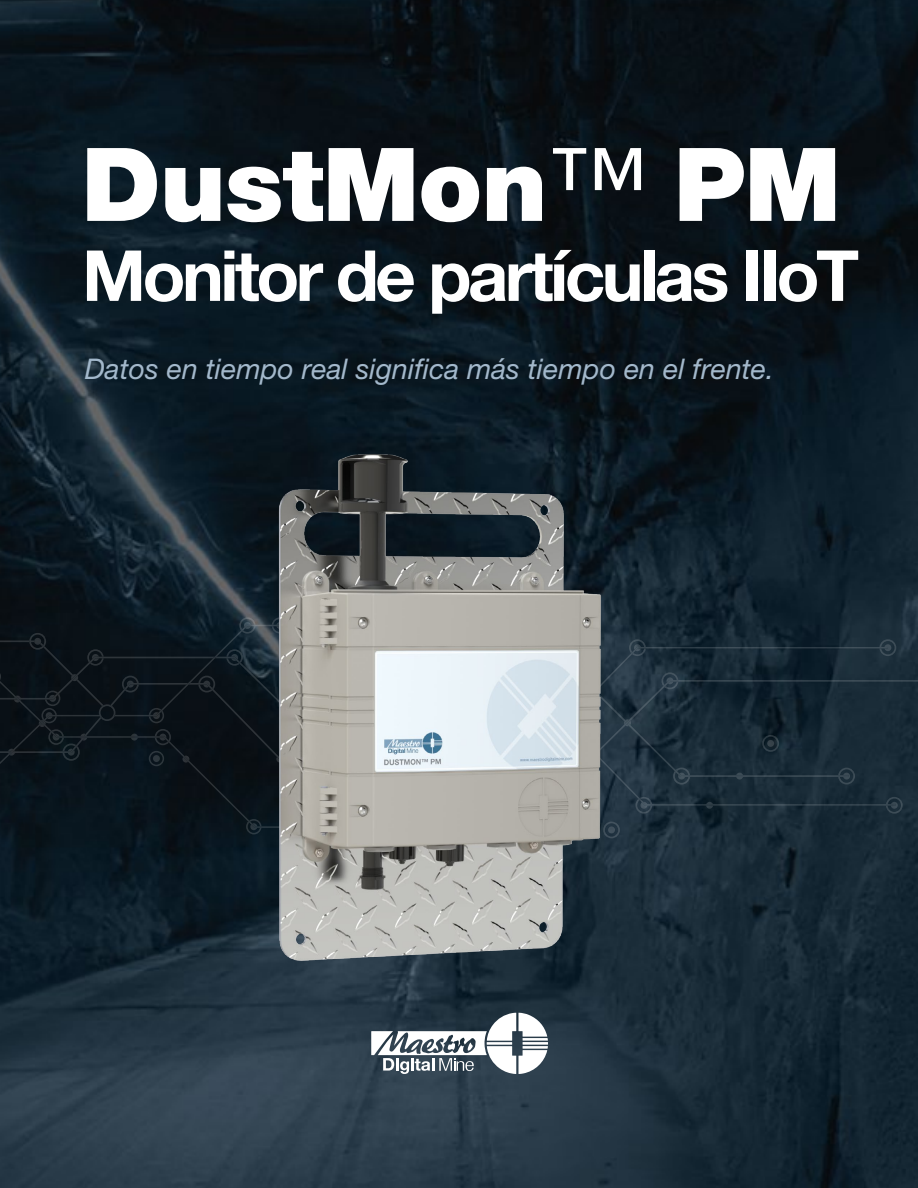
<style>
.page{position:relative;width:918px;height:1188px;background:#fff}
.page>*{position:absolute;margin:0;border:0;box-sizing:border-box;transform-origin:0 0}
.t1{font:900 102px "Helvetica Neue LT Std";letter-spacing:-.01em;color:#fff}
.t2{font:700 70.5px "Helvetica Neue LT Std";letter-spacing:-.05em;color:#fff}
.t3{font:italic 28.5px "Helvetica Neue LT Std";color:#a3b8cb}
.s1{font-weight:400}
</style>
<div class="page">
<img style="left:0;top:0;width:918px;height:1188px">
<svg style="left:888px;top:639px;width:8px;height:17px"></svg>
<div style="left:896px;top:680px;width:22px;height:148px;background:#182a36"></div>
<svg style="left:0;top:633px;width:115px;height:43px;background:#0b1318"></svg>
<svg style="left:115px;top:625px;width:773px;height:51px;background:#12212c"></svg>
<svg style="left:0;top:676px;width:896px;height:152px;background:#121f28"></svg>
<img style="left:232px;top:442px;width:421px;height:534px">
<svg style="left:371px;top:1013px;width:177px;height:61px"></svg>
<h1 class="t1" style="left:81px;top:124px;width:761px">DustMon<span class="s1">™</span> PM</h1>
<h2 class="t2" style="left:82px;top:232px;width:779px">Monitor de partículas IIoT</h2>
<p class="t3" style="left:85px;top:351px;width:691px">Datos en tiempo real significa más tiempo en el frente.</p>
</div>
